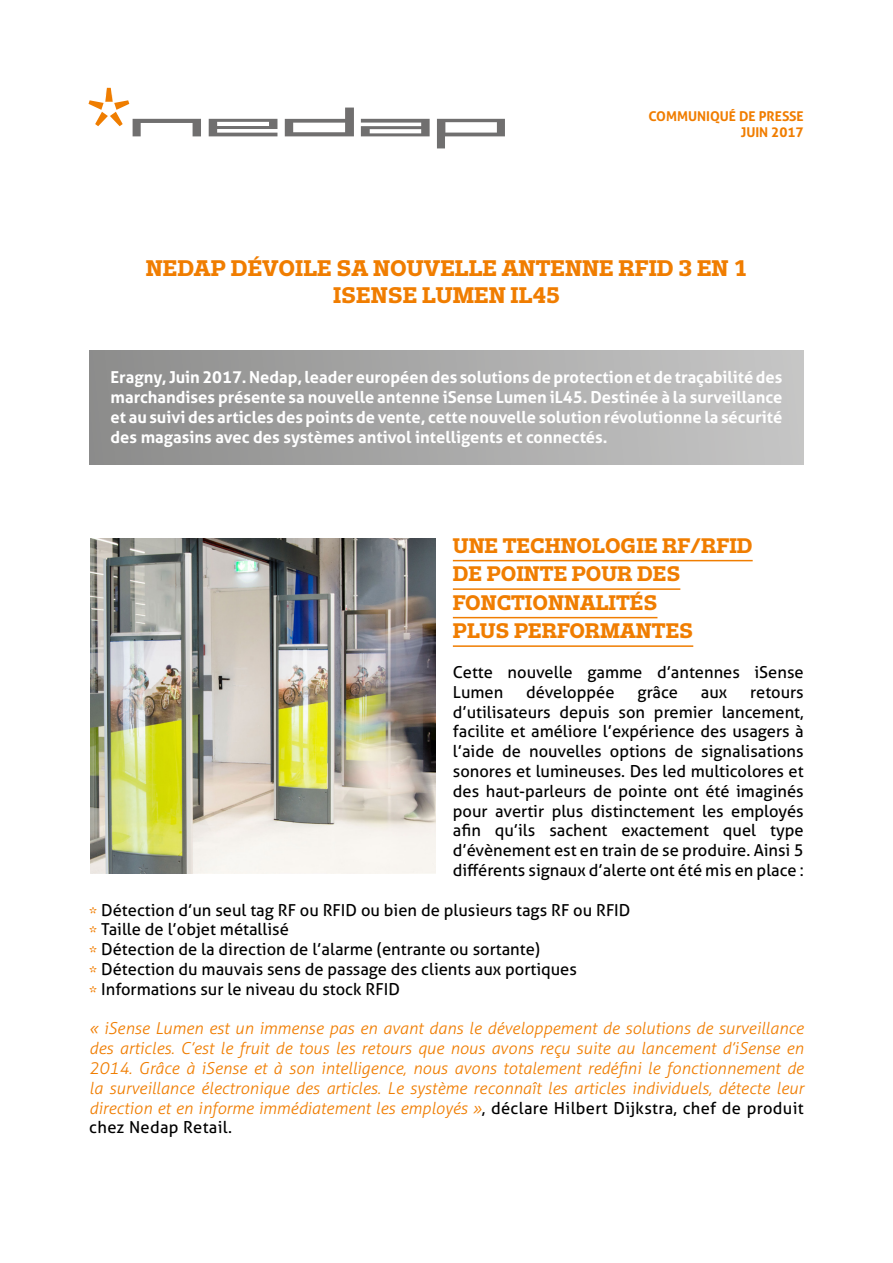
<style>
.page{position:relative;width:893px;height:1263px;background:#fff}
.page>*{position:absolute;margin:0;border:0;box-sizing:border-box;transform-origin:0 0}
.t1{font:700 22.5px/27px "Trivia Slab";color:#f07d00;text-align:center}
.t2{font:700 21px/28.5px "Trivia Slab";color:#f07d00}
.t3{font:16.5px/19.8px "Aller";color:#000}
.t4{font:italic 300 16.5px/19.8px "Aller";color:#f07d00;text-align:justify}
.t5{font:700 16.5px/19.8px "Aller";color:#fff;text-align:justify}
.t6{font:700 13.5px "Aller";color:#f07d00}
.s1{color:#f07d00}
.s2{font-weight:400;font-style:normal;color:#000}
</style>
<div class="page">
<div style="left:89px;top:350px;width:715px;height:114px;background:linear-gradient(to right,#8c8c8b,#c7c7c6)"></div>
<svg style="left:285px;top:108px;width:69px;height:28px"></svg>
<svg style="left:209px;top:119px;width:68px;height:17px"></svg>
<svg style="left:437px;top:119px;width:68px;height:29px"></svg>
<svg style="left:361px;top:119px;width:69px;height:17px"></svg>
<svg style="left:89px;top:88px;width:112px;height:48px"></svg>
<hr style="left:453px;top:560px;width:300px;height:1px;background:#f07d00">
<hr style="left:453px;top:588px;width:227px;height:2px;background:#f07d00">
<hr style="left:453px;top:617px;width:204px;height:1px;background:#f07d00">
<hr style="left:453px;top:645px;width:240px;height:2px;background:#f07d00">
<img style="left:90px;top:538px;width:346px;height:336px">
<p class="t6" style="left:648px;top:108px;width:157px">COMMUNIQUÉ DE PRESSE</p>
<p class="t6" style="left:741px;top:124px;width:64px">JUIN 2017</p>
<h1 class="t1" style="left:146px;top:255px;width:603px">NEDAP DÉVOILE SA NOUVELLE ANTENNE RFID 3 EN 1<br>ISENSE LUMEN IL45</h1>
<p class="t5" style="left:111px;top:368px;width:673px">Eragny, Juin 2017. Nedap, leader européen des solutions de protection et de traçabilité des marchandises présente sa nouvelle antenne iSense Lumen iL45. Destinée à la surveillance et au suivi des articles des points de vente, cette nouvelle solution révolutionne la sécurité des magasins avec des systèmes antivol intelligents et connectés.</p>
<p class="t2" style="left:453px;top:532px;width:301px">UNE TECHNOLOGIE RF/RFID<br>DE POINTE POUR DES<br>FONCTIONNALITÉS<br>PLUS PERFORMANTES</p>
<p class="t3" style="left:453px;top:662px;width:352px">Cette nouvelle gamme d’antennes iSense<br>Lumen</p>
<p class="t3" style="left:526px;top:682px;width:90px">développée</p>
<p class="t3" style="left:638px;top:682px;width:42px">grâce</p>
<p class="t3" style="left:701px;top:682px;width:28px">aux</p>
<p class="t3" style="left:453px;top:682px;width:352px;text-align:justify;text-indent:297px">retours d’utilisateurs depuis son premier lancement, facilite et améliore l’expérience des usagers à l’aide de nouvelles options de signalisations sonores et lumineuses. Des led multicolores et des haut-parleurs de pointe ont été imaginés pour avertir plus distinctement les employés afin qu’ils sachent exactement quel type d’évènement est en train de se produire. Ainsi 5 différents signaux d’alerte ont été mis en place :</p>
<p class="t3" style="left:89px;top:900px;width:543px"><span class="s1">*</span> Détection d’un seul tag RF ou RFID ou bien de plusieurs tags RF ou RFID <span class="s1">*</span> Taille de l’objet métallisé<br><span class="s1">*</span> Détection de la direction de l’alarme (entrante ou sortante)<br><span class="s1">*</span> Détection du mauvais sens de passage des clients aux portiques<br><span class="s1">*</span> Informations sur le niveau du stock RFID</p>
<p class="t4" style="left:89px;top:1019px;width:716px">« iSense Lumen est un immense pas en avant dans le développement de solutions de surveillance des articles. C’est le fruit de tous les retours que nous avons reçu suite au lancement d’iSense en 2014. Grâce à iSense et à son intelligence, nous avons totalement redéfini le fonctionnement de la surveillance électronique des articles. Le système reconnaît les articles individuels, détecte leur direction et en informe immédiatement les employés »<span class="s2">, déclare Hilbert Dijkstra, chef de produit chez Nedap Retail.</span></p>
</div>
